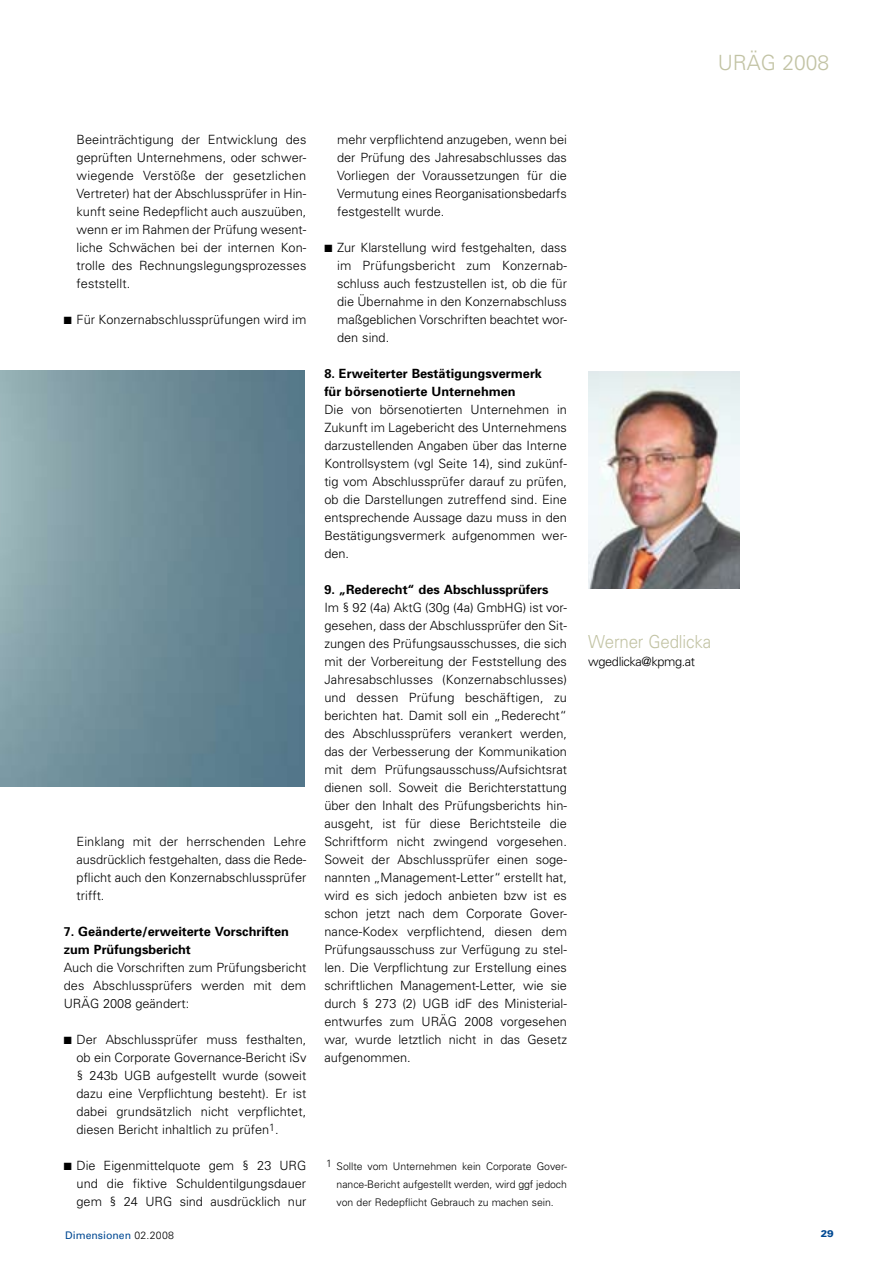
<style>
.page{position:relative;width:893px;height:1263px;background:#fff}
.page>*{position:absolute;margin:0;border:0;box-sizing:border-box;transform-origin:0 0}
.t1{font:300 21px "Univers";color:#c2c3a4}
.t2{font:300 18px "Univers";letter-spacing:-.01em;color:#c2c3a4;scale:.94 1}
.t3{font:300 12.75px/18px "Univers";color:#000;text-align:justify}
.t4{font:700 12.75px/18px "Univers";color:#000}
.t5{font:300 12.75px "Univers";letter-spacing:-.03em;color:#000}
.t6{font:300 10.5px/18px "Univers";letter-spacing:-.005em;color:#000;text-align:justify}
.t7{font:10.5px "Univers";color:#004993}
.t8{font:900 9.75px "Univers";color:#004993}
.s1{font-weight:300;color:#000}
</style>
<div class="page">
<img style="left:0;top:371px;width:305px;height:416px">
<img style="left:588px;top:371px;width:151px;height:217px">
<h1 class="t1" style="left:718px;top:50px;width:113px">URÄG 2008</h1>
<p class="t3" style="left:77px;top:130px;width:231px">Beeinträchtigung der Entwicklung des geprüften Unternehmens, oder schwer&shy;wiegende Verstöße der gesetzlichen Vertreter) hat der Abschlussprüfer in Hin&shy;kunft seine Redepflicht auch auszuüben, wenn er im Rahmen der Prüfung wesent&shy;liche Schwächen bei der internen Kon&shy;trolle des Rechnungslegungsprozesses feststellt.</p>
<p class="t3" style="left:64px;top:310px;width:244px">■ Für Konzernabschlussprüfungen wird im</p>
<p class="t3" style="left:77px;top:832px;width:231px">Einklang mit der herrschenden Lehre ausdrücklich festgehalten, dass die Rede&shy;pflicht auch den Konzernabschlussprüfer trifft.</p>
<p class="t4" style="left:64px;top:922px;width:227px">7. Geänderte/erweiterte Vorschriften zum Prüfungsbericht</p>
<p class="t3" style="left:64px;top:958px;width:244px">Auch die Vorschriften zum Prüfungsbericht des Abschlussprüfers werden mit dem URÄG 2008 geändert:</p>
<p class="t3" style="left:77px;top:1030px;width:231px;text-indent:-13px">■ Der Abschlussprüfer muss festhalten, ob ein Corporate Governance-Bericht iSv § 243b UGB aufgestellt wurde (soweit dazu eine Verpflichtung besteht). Er ist dabei grundsätzlich nicht verpflichtet, diesen Bericht inhaltlich zu prüfen<sup>1</sup>.</p>
<p class="t3" style="left:77px;top:1156px;width:231px;text-indent:-13px">■ Die Eigenmittelquote gem § 23 URG und die fiktive Schuldentilgungsdauer gem § 24 URG sind ausdrücklich nur</p>
<p class="t3" style="left:337px;top:130px;width:231px">mehr verpflichtend anzugeben, wenn bei der Prüfung des Jahresabschlusses das Vorliegen der Voraussetzungen für die Vermutung eines Reorganisationsbedarfs festgestellt wurde.</p>
<p class="t3" style="left:337px;top:238px;width:231px;text-indent:-13px">■ Zur Klarstellung wird festgehalten, dass im Prüfungsbericht zum Konzernab&shy;schluss auch festzustellen ist, ob die für die Übernahme in den Konzernabschluss maßgeblichen Vorschriften beachtet wor&shy;den sind.</p>
<p class="t4" style="left:324px;top:364px;width:219px">8. Erweiterter Bestätigungsvermerk für börsenotierte Unternehmen</p>
<p class="t3" style="left:324px;top:400px;width:244px">Die von börsenotierten Unternehmen in Zukunft im Lagebericht des Unternehmens darzustellenden Angaben über das Interne Kontrollsystem (vgl Seite 14), sind zukünf&shy;tig vom Abschlussprüfer darauf zu prüfen, ob die Darstellungen zutreffend sind. Eine entsprechende Aussage dazu muss in den Bestätigungsvermerk aufgenommen wer&shy;den.</p>
<p class="t4" style="left:324px;top:580px;width:226px">9. „Rederecht“ des Abschlussprüfers</p>
<p class="t3" style="left:324px;top:598px;width:244px">Im § 92 (4a) AktG (30g (4a) GmbHG) ist vor&shy;gesehen, dass der Abschlussprüfer den Sit&shy;zungen des Prüfungsausschusses, die sich mit der Vorbereitung der Feststellung des Jahresabschlusses (Konzernabschlusses) und dessen Prüfung beschäftigen, zu berichten hat. Damit soll ein „Rederecht“ des Abschlussprüfers verankert werden, das der Verbesserung der Kommunikation mit dem Prüfungsausschuss/Aufsichtsrat dienen soll. Soweit die Berichterstattung über den Inhalt des Prüfungsberichts hin&shy;ausgeht, ist für diese Berichtsteile die Schriftform nicht zwingend vorgesehen.<br>Soweit der Abschlussprüfer einen soge&shy;nannten „Management-Letter“ erstellt hat, wird es sich jedoch anbieten bzw ist es schon jetzt nach dem Corporate Gover&shy;nance-Kodex verpflichtend, diesen dem Prüfungsausschuss zur Verfügung zu stel&shy;len. Die Verpflichtung zur Erstellung eines schriftlichen Management-Letter, wie sie durch § 273 (2) UGB idF des Ministerial&shy;entwurfes zum URÄG 2008 vorgesehen war, wurde letztlich nicht in das Gesetz aufgenommen.</p>
<p class="t6" style="left:337px;top:1157px;width:232px;text-indent:-11px">1 Sollte vom Unternehmen kein Corporate Gover&shy;nance-Bericht aufgestellt werden, wird ggf jedoch von der Redepflicht Gebrauch zu machen sein.</p>
<h2 class="t2" style="left:588px;top:631px;width:132px">Werner Gedlicka</h2>
<p class="t5" style="left:588px;top:654px;width:108px">wgedlicka@kpmg.at</p>
<p class="t7" style="left:65px;top:1229px;width:110px">Dimensionen <span class="s1">02.2008</span></p>
<p class="t8" style="left:821px;top:1227px;width:8px">29</p>
</div>
